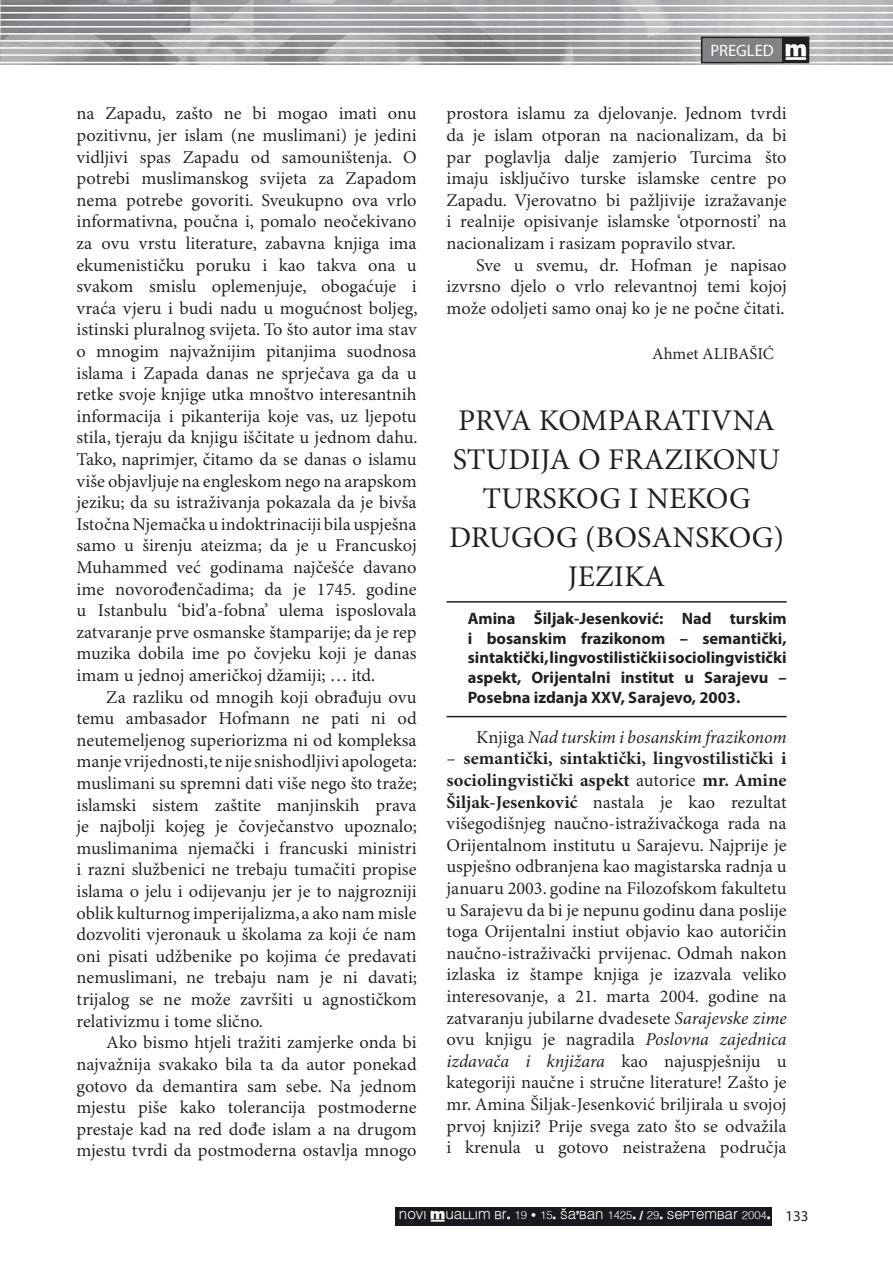
<style>
.page{position:relative;width:893px;height:1263px;background:#fff}
.page>*{position:absolute;margin:0;border:0;box-sizing:border-box;transform-origin:0 0}
.t1{font:30px/39px "Minion Pro";color:#231f20;text-align:center}
.t2{font:18px/21.6px "Minion Pro";color:#231f20;text-align:justify}
.t3{font:italic 18px "Minion Pro";letter-spacing:-.01em;color:#231f20}
.t4{font:700 16.5px/19.8px "Myriad Pro";color:#231f20;text-align:justify}
.t5{font:16.5px "Minion Pro";color:#231f20}
.t6{font:16.5px "Myriad Pro";color:#fff}
.t7{font:11.25px "Muallim";color:#fff}
.s1{font-family:"Muallim"}
.s2{font-style:normal}
.s3{font-style:italic}
.s4{font-weight:700}
.s5{font-size:12px}
.s6{font-family:"Myriad Pro";font-size:15px;color:#231f20}
</style>
<div class="page">
<img style="left:0;top:0;width:893px;height:65px">
<svg style="left:0;top:14px;width:1px;height:40px"></svg>
<hr style="left:0;top:5px;width:893px;height:1px;background:#fff">
<hr style="left:0;top:12px;width:893px;height:2px;background:#fff">
<hr style="left:0;top:19px;width:893px;height:2px;background:#fff">
<hr style="left:0;top:26px;width:893px;height:2px;background:#fff">
<hr style="left:0;top:33px;width:893px;height:2px;background:#fff">
<hr style="left:0;top:40px;width:893px;height:2px;background:#fff">
<hr style="left:0;top:47px;width:893px;height:2px;background:#fff">
<hr style="left:0;top:54px;width:893px;height:2px;background:#fff">
<hr style="left:0;top:62px;width:893px;height:1px;background:#fff">
<div style="left:702px;top:37px;width:81px;height:26px;background:#808285"></div>
<div style="left:701px;top:37px;width:82px;height:26px;border:2px solid #231f20"></div>
<div style="left:783px;top:37px;width:26px;height:26px;background:#231f20"></div>
<div style="left:782px;top:36px;width:27px;height:27px;border:2px solid #231f20"></div>
<div style="left:395px;top:1207px;width:377px;height:18px;background:#19191d"></div>
<hr style="left:446px;top:601px;width:341px;height:2px;background:#231f20">
<hr style="left:446px;top:716px;width:341px;height:1px;background:#231f20">
<p class="t2" style="left:76px;top:103px;width:343px">na Zapadu, zašto ne bi mogao imati onu pozitivnu, jer islam (ne muslimani) je jedini vidljivi spas Zapadu od samouništenja. O potrebi muslimanskog svijeta za Zapadom nema potrebe govoriti. Sveukupno ova vrlo informativna, poučna i, pomalo neočekivano za ovu vrstu literature, zabavna knjiga ima ekumenističku poruku i kao takva ona u svakom smislu oplemenjuje, obogaćuje i vraća vjeru i budi nadu u mogućnost boljeg, istinski pluralnog svijeta. To što autor ima stav o mnogim najvažnijim pitanjima suodnosa islama i Zapada danas ne sprječava ga da u retke svoje knjige utka mnoštvo interesantnih informacija i pikanterija koje vas, uz ljepotu stila, tjeraju da knjigu iščitate u jednom dahu.<br>Tako, naprimjer, čitamo da se danas o islamu više objavljuje na engleskom nego na arapskom jeziku; da su istraživanja pokazala da je bivša Istočna Njemačka u indoktrinaciji bila uspješna samo u širenju ateizma; da je u Francuskoj Muhammed već godinama najčešće davano ime novorođenčadima; da je 1745. godine u Istanbulu ‘bid’a-fobna’ ulema isposlovala zatvaranje prve osmanske štamparije; da je rep muzika dobila ime po čovjeku koji je danas imam u jednoj američkoj džamiji; … itd.</p>
<p class="t2" style="left:76px;top:687px;width:342px;text-indent:30px">Za razliku od mnogih koji obrađuju ovu temu ambasador Hofmann ne pati ni od neutemeljenog superiorizma ni od kompleksa manje vrijednosti, te nije snishodljivi apologeta: muslimani su spremni dati više nego što traže; islamski sistem zaštite manjinskih prava je najbolji kojeg je čovječanstvo upoznalo; muslimanima njemački i francuski ministri i razni službenici ne trebaju tumačiti propise islama o jelu i odijevanju jer je to najgrozniji oblik kulturnog imperijalizma, a ako nam misle dozvoliti vjeronauk u školama za koji će nam oni pisati udžbenike po kojima će predavati nemuslimani, ne trebaju nam je ni davati; trijalog se ne može završiti u agnostičkom relativizmu i tome slično.</p>
<p class="t2" style="left:76px;top:1032px;width:342px;text-indent:30px">Ako bismo htjeli tražiti zamjerke onda bi najvažnija svakako bila ta da autor ponekad gotovo da demantira sam sebe. Na jednom mjestu piše kako tolerancija postmoderne prestaje kad na red dođe islam a na drugom mjestu tvrdi da postmoderna ostavlja mnogo</p>
<p class="t6" style="left:710px;top:42px;width:98px">PREGLED <span class="s1">†</span></p>
<p class="t2" style="left:446px;top:103px;width:342px">prostora islamu za djelovanje. Jednom tvrdi da je islam otporan na nacionalizam, da bi par poglavlja dalje zamjerio Turcima što imaju isključivo turske islamske centre po Zapadu. Vjerovatno bi pažljivije izražavanje i realnije opisivanje islamske ‘otpornosti’ na nacionalizam i rasizam popravilo stvar.</p>
<p class="t2" style="left:446px;top:255px;width:342px;text-indent:30px">Sve u svemu, dr. Hofman je napisao izvrsno djelo o vrlo relevantnoj temi kojoj može odoljeti samo onaj ko je ne počne čitati.</p>
<p class="t5" style="left:652px;top:343px;width:123px">Ahmet ALIBAŠIĆ</p>
<h1 class="t1" style="left:449px;top:402px;width:337px">PRVA KOMPARATIVNA<br>STUDIJA O FRAZIKONU<br>TURSKOG I NEKOG<br>DRUGOG (BOSANSKOG)<br>JEZIKA</h1>
<p class="t4" style="left:468px;top:609px;width:320px">Amina Šiljak-Jesenković: Nad turskim i bosanskim frazikonom – semantički, sintaktički, lingvostilistički i sociolingvistički aspekt, Orijentalni institut u Sarajevu – Posebna izdanja XXV, Sarajevo, 2003.</p>
<p class="t3" style="left:476px;top:726px;width:312px"><span class="s2">Knjiga</span> Nad turskim i bosanskim frazikonom</p>
<p class="t2" style="left:446px;top:748px;width:342px"><span class="s3">–</span> <span class="s4">semantički, sintaktički, lingvostilistički i sociolingvistički aspekt</span> autorice <span class="s4">mr. Amine Šiljak-Jesenković</span> nastala je kao rezultat višegodišnjeg naučno-istraživačkoga rada na Orijentalnom institutu u Sarajevu. Najprije je uspješno odbranjena kao magistarska radnja u januaru 2003. godine na Filozofskom fakultetu u Sarajevu da bi je nepunu godinu dana poslije toga Orijentalni instiut objavio kao autoričin naučno-istraživački prvijenac. Odmah nakon izlaska iz štampe knjiga je izazvala veliko interesovanje, a 21. marta 2004. godine na zatvaranju jubilarne dvadesete <span class="s3">Sarajevske zime </span>ovu knjigu je nagradila <span class="s3">Poslovna zajednica izdavača i knjižara</span> kao najuspješniju u kategoriji naučne i stručne literature! Zašto je mr. Amina Šiljak-Jesenković briljirala u svojoj prvoj knjizi? Prije svega zato što se odvažila i krenula u gotovo neistražena područja</p>
<p class="t7" style="left:399px;top:1208px;width:411px">NOVI †UALLIM BR. 19 • 15. ŠA’BAN 1425. / 29. SEPTEMBAR 2004<span class="s5">.</span> <span class="s6">133</span></p>
</div>
